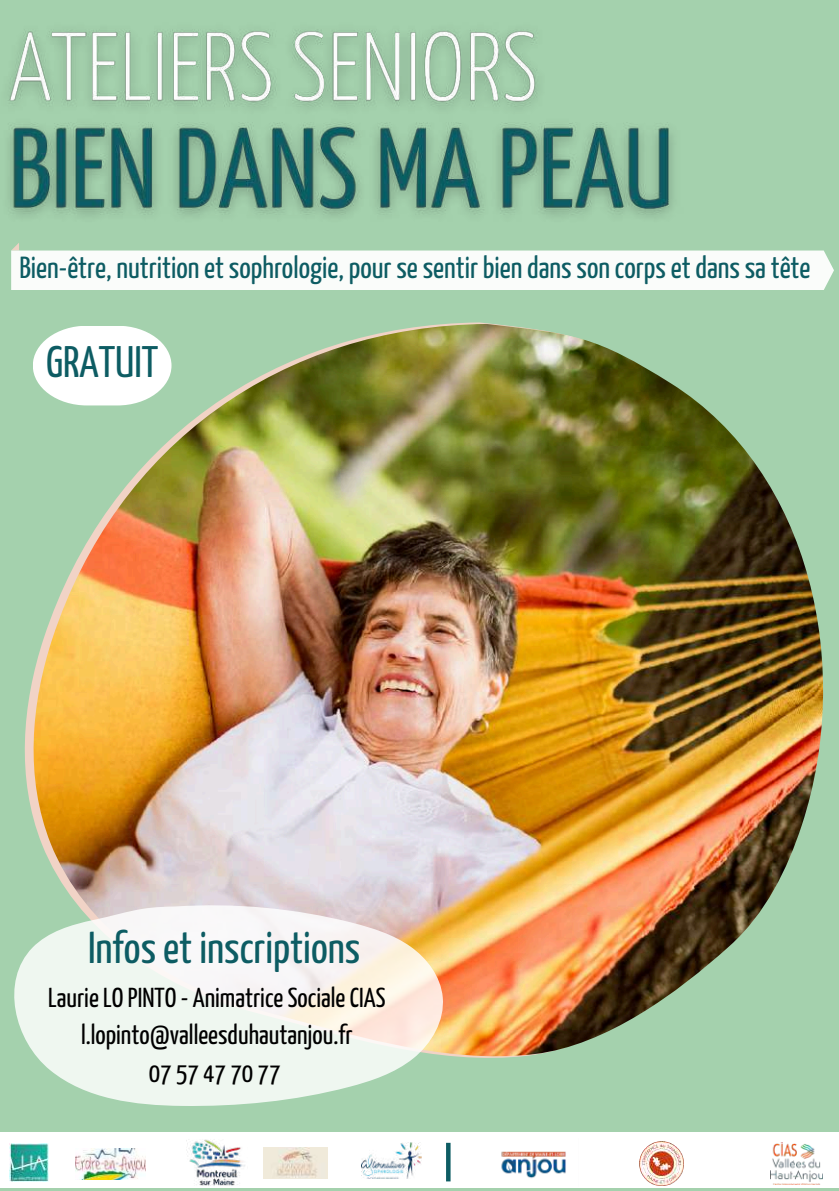
<style>
.page{position:relative;width:839px;height:1191px;background:#fff}
.page>*{position:absolute;margin:0;border:0;box-sizing:border-box;transform-origin:0 0}
.t1{font:44.6px "Yanone Kaffeesatz";color:#0d5c63}
.t2{font:44px "Yanone Kaffeesatz";color:#0d5c63}
.t3{font:30.4px "Yanone Kaffeesatz";color:#0d5c63}
.t4{font:27.4px/37.6px "Yanone Kaffeesatz";color:#000;text-align:center}
</style>
<div class="page">
<div style="left:0;top:0;width:838px;height:1191px;background:#a4d1ad"></div>
<img style="left:8px;top:29px;width:666px;height:188px">
<img style="left:34px;top:324px;width:789px;height:733px">
<svg style="left:11px;top:243px;width:822px;height:47px"></svg>
<svg style="left:14px;top:905px;width:429px;height:201px;fill:#eff7f0"></svg>
<svg style="left:33px;top:326px;width:138px;height:79px"></svg>
<div style="left:0;top:1133px;width:838px;height:55px;background:#fff"></div>
<img style="left:639px;top:1142px;width:44px;height:43px">
<img style="left:770px;top:1143px;width:52px;height:42px">
<img style="left:501px;top:1151px;width:65px;height:27px">
<svg style="left:446px;top:1143px;width:4px;height:38px"></svg>
<img style="left:263px;top:1147px;width:65px;height:32px">
<img style="left:361px;top:1143px;width:60px;height:36px">
<img style="left:9px;top:1144px;width:39px;height:37px">
<img style="left:76px;top:1148px;width:69px;height:32px">
<img style="left:186px;top:1132px;width:61px;height:54px">
<p class="t3" style="left:20px;top:256px;width:792px">Bien-être, nutrition et sophrologie, pour se sentir bien dans son corps et dans sa tête</p>
<h2 class="t2" style="left:46px;top:344px;width:114px">GRATUIT</h2>
<h1 class="t1" style="left:88px;top:930px;width:274px">Infos et inscriptions</h1>
<p class="t4" style="left:48px;top:980px;width:339px">Laurie LO PINTO - Animatrice Sociale CIAS l.lopinto@valleesduhautanjou.fr<br>07 57 47 70 77</p>
</div>
